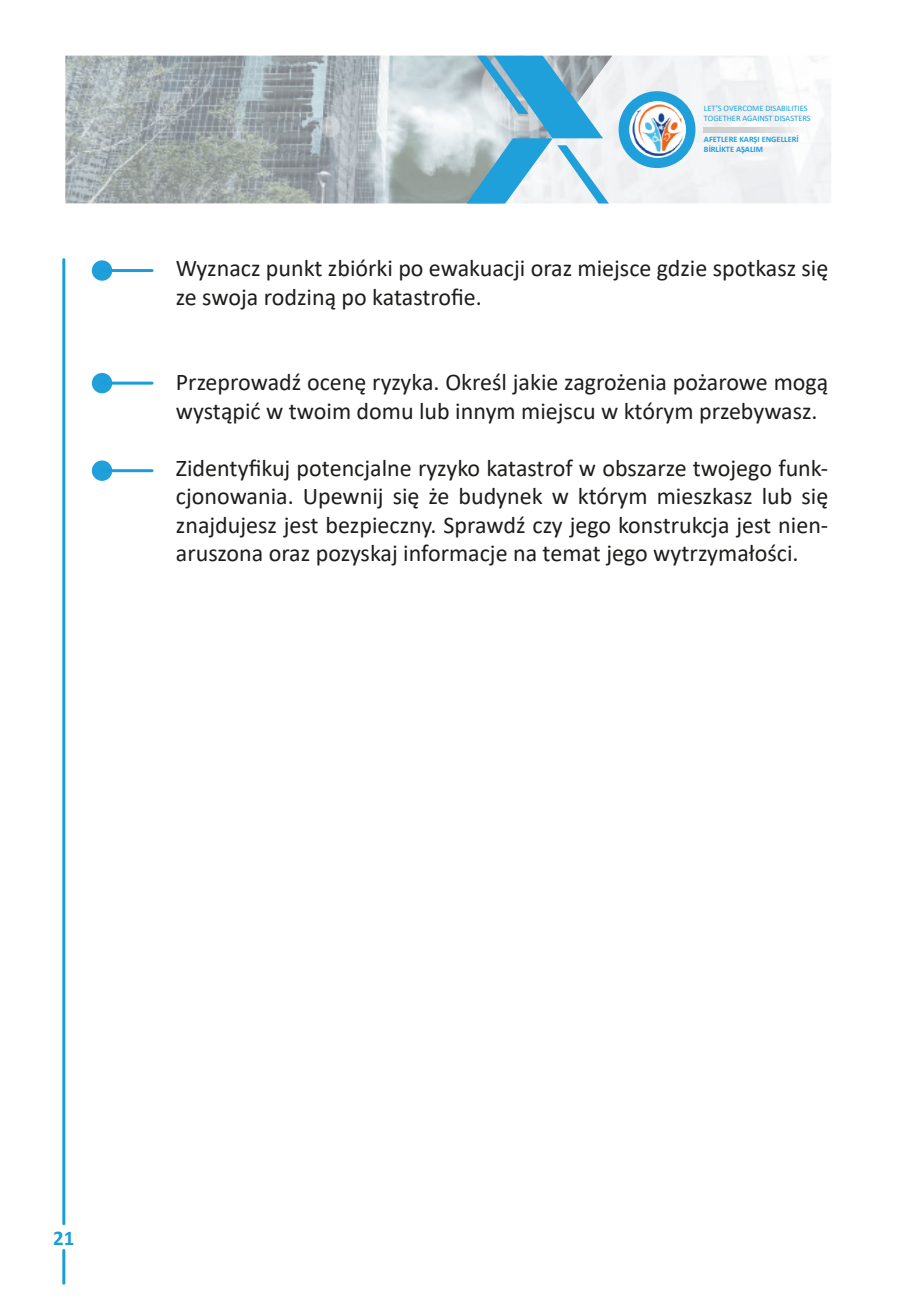
<style>
.page{position:relative;width:915px;height:1306px;background:#fff}
.page>*{position:absolute;margin:0;border:0;box-sizing:border-box;transform-origin:0 0}
.t1{font:24px/28.5px "Calibri";color:#1d1d1b}
.t2{font:700 21px "Calibri";color:#1a9eda}
.t3{font:8.4px/10.1px "Calibri";color:#1fa0db}
.t4{font:700 8.4px/10.1px "Calibri";color:#1fa0db}
</style>
<div class="page">
<hr style="left:62px;top:258px;width:3px;height:967px;background:#1a9eda;border-radius:2px">
<hr style="left:62px;top:1248px;width:3px;height:36px;background:#1a9eda;border-radius:2px">
<img style="left:65px;top:56px;width:401px;height:147px">
<svg style="left:466px;top:55px;width:365px;height:148px"></svg>
<div style="left:618px;top:91px;width:77px;height:77px;background:#1fa0db;border-radius:50%"></div>
<img style="left:703px;top:127px;width:125px;height:5px">
<img style="left:629px;top:101px;width:56px;height:57px;border-radius:28px">
<div style="left:92px;top:260px;width:20px;height:21px;background:#1fa0db;border-radius:50%"></div>
<hr style="left:102px;top:269px;width:51px;height:3px;background:#1a9eda;border-radius:2px">
<div style="left:92px;top:373px;width:20px;height:20px;background:#1fa0db;border-radius:50%"></div>
<hr style="left:102px;top:381px;width:51px;height:3px;background:#1a9eda;border-radius:2px">
<div style="left:92px;top:460px;width:20px;height:21px;background:#1fa0db;border-radius:50%"></div>
<hr style="left:102px;top:469px;width:51px;height:3px;background:#1a9eda;border-radius:2px">
<p class="t3" style="left:703px;top:103px;width:108px">LET’S OVERCOME DISABILITIES<br>TOGETHER AGAINST DISASTERS</p>
<p class="t4" style="left:703px;top:134px;width:96px">AFETLERE KARŞI ENGELLERİ<br>BİRLİKTE AŞALIM</p>
<p class="t1" style="left:176px;top:253px;width:653px">Wyznacz punkt zbiórki po ewakuacji oraz miejsce gdzie spotkasz się ze swoja rodziną po katastrofie.</p>
<p class="t1" style="left:176px;top:367px;width:653px">Przeprowadź ocenę ryzyka. Określ jakie zagrożenia pożarowe mogą wystąpić w twoim domu lub innym miejscu w którym przebywasz.</p>
<p class="t1" style="left:176px;top:453px;width:653px;text-align:justify">Zidentyfikuj potencjalne ryzyko katastrof w obszarze twojego funk&shy;cjonowania. Upewnij się że budynek w którym mieszkasz lub się znajdujesz jest bezpieczny. Sprawdź czy jego konstrukcja jest nien&shy;aruszona oraz pozyskaj informacje na temat jego wytrzymałości.</p>
<p class="t2" style="left:53px;top:1223px;width:23px">21</p>
</div>
